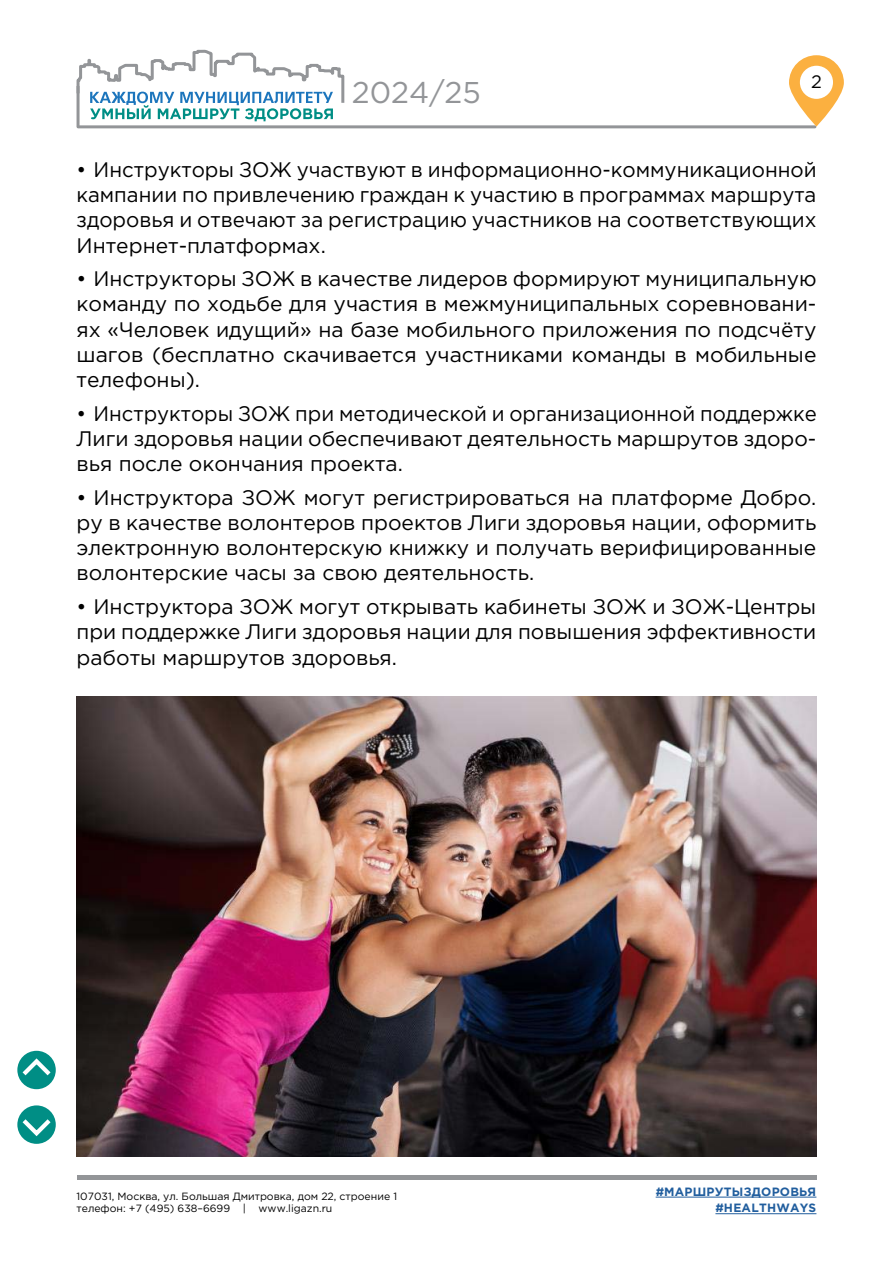
<style>
.page{position:relative;width:893px;height:1263px;background:#fff}
.page>*{position:absolute;margin:0;border:0;box-sizing:border-box;transform-origin:0 0}
.t1{font:30px "Gotham Pro";color:#939598}
.t2{font:21px/25.2px "Gotham Pro";color:#000;text-align:justify}
.t3{font:18px "Gotham Pro";color:#000}
.t4{font:700 12px/16.6px "Gotham Pro";letter-spacing:.02em;color:#215e9e;text-align:right}
.t5{font:10.5px/12.6px "Gotham Pro";color:#000}
</style>
<div class="page">
<hr style="left:77px;top:1176px;width:739px;height:4px;background:#939598">
<hr style="left:78px;top:125px;width:737px;height:3px;background:#939598">
<svg style="left:789px;top:55px;width:55px;height:72px"></svg>
<hr style="left:77px;top:86px;width:3px;height:41px;background:#939598">
<svg style="left:76px;top:49px;width:269px;height:72px"></svg>
<hr style="left:656px;top:1197px;width:160px;height:1px;background:#215e9e">
<hr style="left:715px;top:1213px;width:101px;height:1px;background:#215e9e">
<img style="left:77px;top:696px;width:739px;height:461px">
<div style="left:17px;top:1051px;width:39px;height:38px;background:#008e85;border-radius:50%"></div>
<svg style="left:18px;top:1055px;width:37px;height:25px"></svg>
<div style="left:17px;top:1105px;width:39px;height:39px;background:#008e85;border-radius:50%"></div>
<svg style="left:18px;top:1115px;width:37px;height:24px"></svg>
<h1 class="t1" style="left:352px;top:76px;width:131px">2024/25</h1>
<p class="t3" style="left:811px;top:72px;width:12px">2</p>
<p class="t2" style="left:77px;top:157px;width:742px">• Инструкторы ЗОЖ участвуют в информационно-коммуникационной кампании по привлечению граждан к участию в программах маршрута здоровья и отвечают за регистрацию участников на соответствующих Интернет-платформах.</p>
<p class="t2" style="left:77px;top:266px;width:741px">• Инструкторы ЗОЖ в качестве лидеров формируют муниципальную команду по ходьбе для участия в межмуниципальных соревновани&shy;ях «Человек идущий» на базе мобильного приложения по подсчёту шагов (бесплатно скачивается участниками команды в мобильные телефоны).</p>
<p class="t2" style="left:77px;top:401px;width:742px">• Инструкторы ЗОЖ при методической и организационной поддержке Лиги здоровья нации обеспечивают деятельность маршрутов здоро&shy;вья после окончания проекта.</p>
<p class="t2" style="left:76px;top:485px;width:741px">• Инструктора ЗОЖ могут регистрироваться на платформе Добро. ру в качестве волонтеров проектов Лиги здоровья нации, оформить электронную волонтерскую книжку и получать верифицированные волонтерские часы за свою деятельность.</p>
<p class="t2" style="left:76px;top:594px;width:741px">• Инструктора ЗОЖ могут открывать кабинеты ЗОЖ и ЗОЖ-Центры при поддержке Лиги здоровья нации для повышения эффективности работы маршрутов здоровья.</p>
<p class="t5" style="left:77px;top:1189px;width:322px">107031, Москва, ул. Большая Дмитровка, дом 22, строение 1 телефон: +7 (495) 638–6699 | www.ligazn.ru</p>
<p class="t4" style="left:656px;top:1183px;width:162px">#МАРШРУТЫЗДОРОВЬЯ #HEALTHWAYS</p>
</div>
